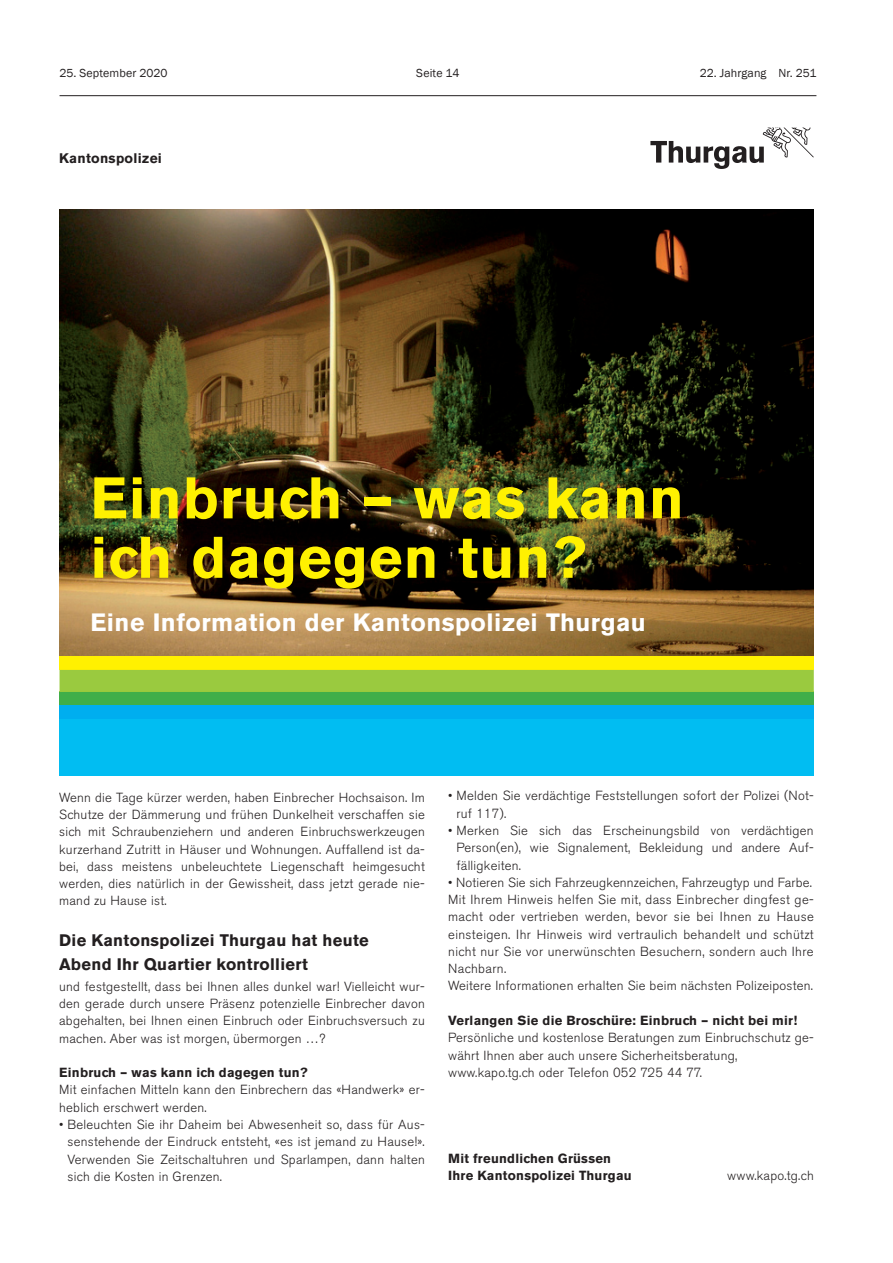
<style>
.page{position:relative;width:893px;height:1263px;background:#fff}
.page>*{position:absolute;margin:0;border:0;box-sizing:border-box;transform-origin:0 0}
.t1{font:700 58.05px/59.4px "Akzidenz Grotesk BE";letter-spacing:.02em;color:#fff101}
.t2{font:700 24.9px "Akzidenz Grotesk BE";letter-spacing:.02em;color:#fff}
.t3{font:700 16.65px/23.5px "Akzidenz Grotesk BE";letter-spacing:.02em;color:#231f20}
.t4{font:700 13.8px "Akzidenz Grotesk BE";letter-spacing:.02em;color:#231f20}
.t5{font:300 13.05px/17.2px "Akzidenz Grotesk BE";letter-spacing:.02em;color:#231f20;text-align:justify}
.t6{font:700 13.05px/17.2px "Akzidenz Grotesk BE";letter-spacing:.02em;color:#231f20}
.t7{font:12px "Franklin Gothic";letter-spacing:.005em;color:#231f20}
</style>
<div class="page">
<hr style="left:60px;top:95px;width:756px;height:1px;background:#231f20">
<img style="left:60px;top:210px;width:754px;height:446px">
<svg style="left:650px;top:128px;width:164px;height:41px"></svg>
<div style="left:60px;top:719px;width:754px;height:57px;background:#01bdf2"></div>
<div style="left:60px;top:656px;width:754px;height:14px;background:#fff101"></div>
<div style="left:60px;top:691px;width:754px;height:14px;background:#40ae49"></div>
<div style="left:60px;top:670px;width:754px;height:21px;background:#9aca3f"></div>
<div style="left:60px;top:705px;width:754px;height:14px;background:#00aeef"></div>
<p class="t7" style="left:60px;top:66px;width:110px">25. September 2020</p>
<p class="t7" style="left:416px;top:66px;width:45px">Seite 14</p>
<p class="t7" style="left:700px;top:66px;width:118px">22. Jahrgang Nr. 251</p>
<p class="t4" style="left:59px;top:150px;width:104px">Kantonspolizei</p>
<h1 class="t1" style="left:90px;top:469px;width:595px">Einbruch – was kann ich dagegen tun?</h1>
<h2 class="t2" style="left:90px;top:608px;width:557px">Eine Information der Kantonspolizei Thurgau</h2>
<p class="t5" style="left:59px;top:789px;width:367px">Wenn die Tage kürzer werden, haben Einbrecher Hochsaison. Im Schutze der Dämmerung und frühen Dunkelheit verschaffen sie sich mit Schraubenziehern und anderen Einbruchswerkzeugen kurzerhand Zutritt in Häuser und Wohnungen. Auffallend ist da&shy;bei, dass meistens unbeleuchtete Liegenschaft heimgesucht werden, dies natürlich in der Gewissheit, dass jetzt gerade nie&shy;mand zu Hause ist.</p>
<p class="t3" style="left:59px;top:929px;width:311px">Die Kantonspolizei Thurgau hat heute<br>Abend Ihr Quartier kontrolliert</p>
<p class="t5" style="left:59px;top:978px;width:367px">und festgestellt, dass bei Ihnen alles dunkel war! Vielleicht wur&shy;den gerade durch unsere Präsenz potenzielle Einbrecher davon abgehalten, bei Ihnen einen Einbruch oder Einbruchsversuch zu machen. Aber was ist morgen, übermorgen …?</p>
<p class="t6" style="left:59px;top:1064px;width:250px">Einbruch – was kann ich dagegen tun?</p>
<p class="t5" style="left:59px;top:1081px;width:367px">Mit einfachen Mitteln kann den Einbrechern das «Handwerk» er&shy;heblich erschwert werden.</p>
<p class="t5" style="left:68px;top:1116px;width:359px;text-indent:-8px">• Beleuchten Sie ihr Daheim bei Abwesenheit so, dass für Aus&shy;senstehende der Eindruck entsteht, «es ist jemand zu Hause!».<br>Verwenden Sie Zeitschaltuhren und Sparlampen, dann halten sich die Kosten in Grenzen.</p>
<p class="t5" style="left:457px;top:787px;width:359px;text-indent:-8px">• Melden Sie verdächtige Feststellungen sofort der Polizei (Not&shy;ruf 117).</p>
<p class="t5" style="left:457px;top:822px;width:359px;text-indent:-8px">• Merken Sie sich das Erscheinungsbild von verdächtigen Person(en), wie Signalement, Bekleidung und andere Auf&shy;fälligkeiten.</p>
<p class="t5" style="left:448px;top:874px;width:367px;text-align:left">• Notieren Sie sich Fahrzeugkennzeichen, Fahrzeugtyp und Farbe.<br>Mit Ihrem Hinweis helfen Sie mit, dass Einbrecher dingfest ge&shy;macht oder vertrieben werden, bevor sie bei Ihnen zu Hause einsteigen. Ihr Hinweis wird vertraulich behandelt und schützt nicht nur Sie vor unerwünschten Besuchern, sondern auch Ihre Nachbarn.<br>Weitere Informationen erhalten Sie beim nächsten Polizeiposten.</p>
<p class="t6" style="left:448px;top:1012px;width:350px">Verlangen Sie die Broschüre: Einbruch – nicht bei mir!</p>
<p class="t5" style="left:448px;top:1029px;width:367px;text-align:left">Persönliche und kostenlose Beratungen zum Einbruchschutz ge&shy;währt Ihnen aber auch unsere Sicherheitsberatung, www.kapo.tg.ch oder Telefon 052 725 44 77.</p>
<p class="t6" style="left:448px;top:1150px;width:185px">Mit freundlichen Grüssen<br>Ihre Kantonspolizei Thurgau</p>
<p class="t5" style="left:727px;top:1167px;width:88px">www.kapo.tg.ch</p>
</div>
